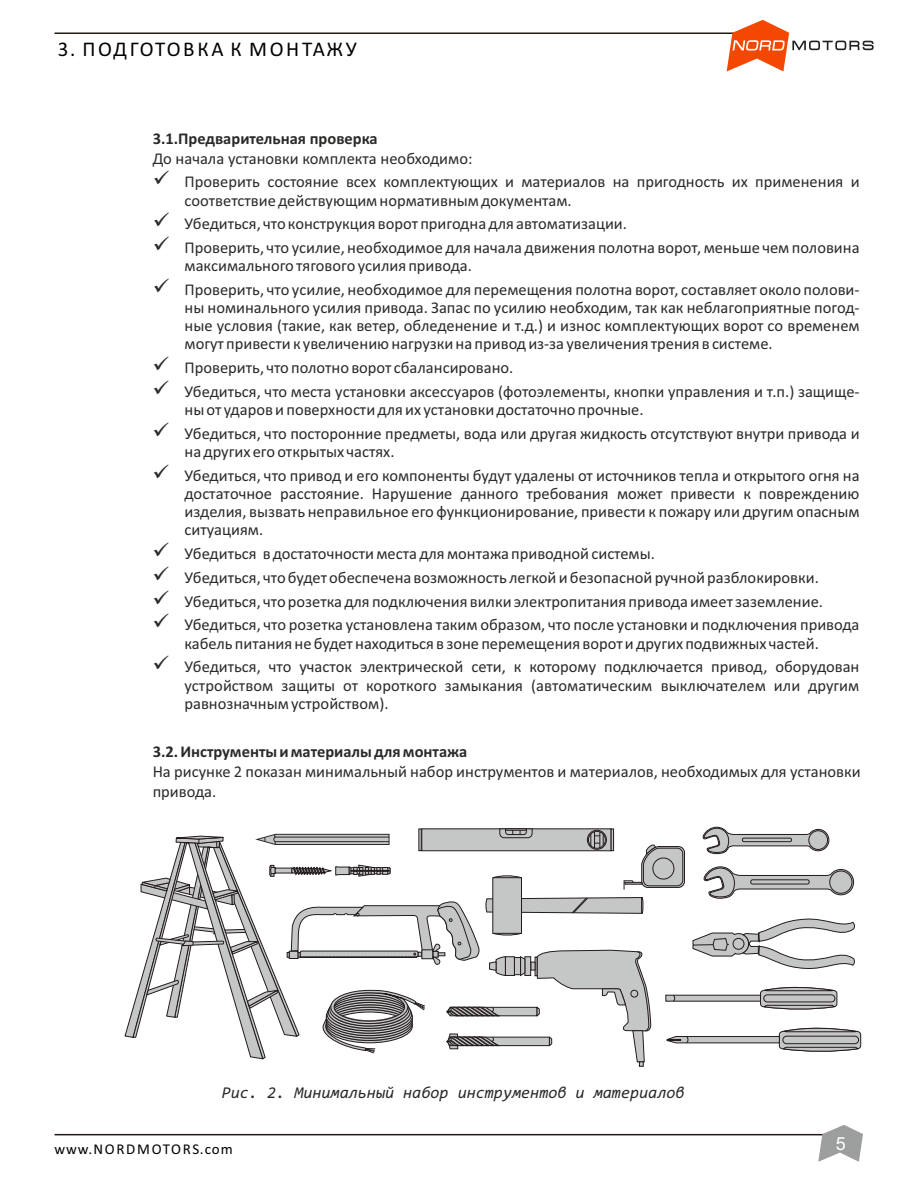
<style>
.page{position:relative;width:918px;height:1188px;background:#fff}
.page>*{position:absolute;margin:0;border:0;box-sizing:border-box;transform-origin:0 0}
.t1{font:21px "Calibri";letter-spacing:.125em;color:#000}
.t2{font:18px "Arial";color:#fff}
.t3{font:16.5px/18.1px "Calibri";color:#2b2a29}
.t4{font:700 16.5px "Calibri";color:#2b2a29}
.t5{font:italic 16.5px "Consolas";color:#2b2a29}
.t6{font:15px "Calibri";letter-spacing:.1em;color:#000}
</style>
<div class="page">
<hr style="left:55px;top:33px;width:727px;height:1px;background:#221815">
<svg style="left:727px;top:20px;width:147px;height:51px"></svg>
<hr style="left:55px;top:1134px;width:808px;height:1px;background:#221815">
<svg style="left:818px;top:1125px;width:45px;height:37px"></svg>
<svg style="left:124px;top:826px;width:738px;height:241px"></svg>
<p class="t1" style="left:58px;top:40px;width:301px">3. ПОДГОТОВКА К МОНТАЖУ</p>
<p class="t4" style="left:153px;top:131px;width:227px">3.1. Предварительная проверка</p>
<p class="t3" style="left:153px;top:150px;width:321px">До начала установки комплекта необходимо:</p>
<p class="t3" style="left:185px;top:174px;width:677px;text-indent:-32px">✓ Проверить состояние всех комплектующих и материалов на пригодность их применения и соответствие действующим нормативным документам.</p>
<p class="t3" style="left:153px;top:216px;width:476px">✓ Убедиться, что конструкция ворот пригодна для автоматизации.</p>
<p class="t3" style="left:185px;top:240px;width:677px;text-indent:-32px">✓ Проверить, что усилие, необходимое для начала движения полотна ворот, меньше чем половина максимального тягового усилия привода.</p>
<p class="t3" style="left:185px;top:282px;width:677px;text-align:justify;text-indent:-32px">✓ Проверить, что усилие, необходимое для перемещения полотна ворот, составляет около полови&shy;ны номинального усилия привода. Запас по усилию необходим, так как неблагоприятные погод&shy;ные условия (такие, как ветер, обледенение и т.д.) и износ комплектующих ворот со временем могут привести к увеличению нагрузки на привод из-за увеличения трения в системе.</p>
<p class="t3" style="left:153px;top:360px;width:362px">✓ Проверить, что полотно ворот сбалансировано.</p>
<p class="t3" style="left:185px;top:384px;width:677px;text-indent:-32px">✓ Убедиться, что места установки аксессуаров (фотоэлементы, кнопки управления и т.п.) защище&shy;ны от ударов и поверхности для их установки достаточно прочные.</p>
<p class="t3" style="left:185px;top:426px;width:677px;text-indent:-32px">✓ Убедиться, что посторонние предметы, вода или другая жидкость отсутствуют внутри привода и на других его открытых частях.</p>
<p class="t3" style="left:185px;top:468px;width:677px;text-align:justify;text-indent:-32px">✓ Убедиться, что привод и его компоненты будут удалены от источников тепла и открытого огня на достаточное расстояние. Нарушение данного требования может привести к повреждению изделия, вызвать неправильное его функционирование, привести к пожару или другим опасным ситуациям.</p>
<p class="t3" style="left:153px;top:546px;width:504px">✓ Убедиться в достаточности места для монтажа приводной системы.</p>
<p class="t3" style="left:153px;top:570px;width:668px">✓ Убедиться, что будет обеспечена возможность легкой и безопасной ручной разблокировки.</p>
<p class="t3" style="left:153px;top:593px;width:672px">✓ Убедиться, что розетка для подключения вилки электропитания привода имеет заземление.</p>
<p class="t3" style="left:153px;top:617px;width:708px;text-align:center">✓ Убедиться, что розетка установлена таким образом, что после установки и подключения привода кабель питания не будет находиться в зоне перемещения ворот и других подвижных частей.</p>
<p class="t3" style="left:185px;top:659px;width:676px;text-align:justify;text-indent:-32px">✓ Убедиться, что участок электрической сети, к которому подключается привод, оборудован устройством защиты от короткого замыкания (автоматическим выключателем или другим равнозначным устройством).</p>
<p class="t4" style="left:153px;top:745px;width:316px">3.2. Инструменты и материалы для монтажа</p>
<p class="t3" style="left:153px;top:763px;width:710px;line-height:20.1px">На рисунке 2 показан минимальный набор инструментов и материалов, необходимых для установки привода.</p>
<p class="t5" style="left:222px;top:1086px;width:464px">Рис. 2. Минимальный набор инструментов и материалов</p>
<p class="t6" style="left:54px;top:1143px;width:180px">www.NORDMOTORS.com</p>
<p class="t2" style="left:836px;top:1137px;width:12px">5</p>
</div>
